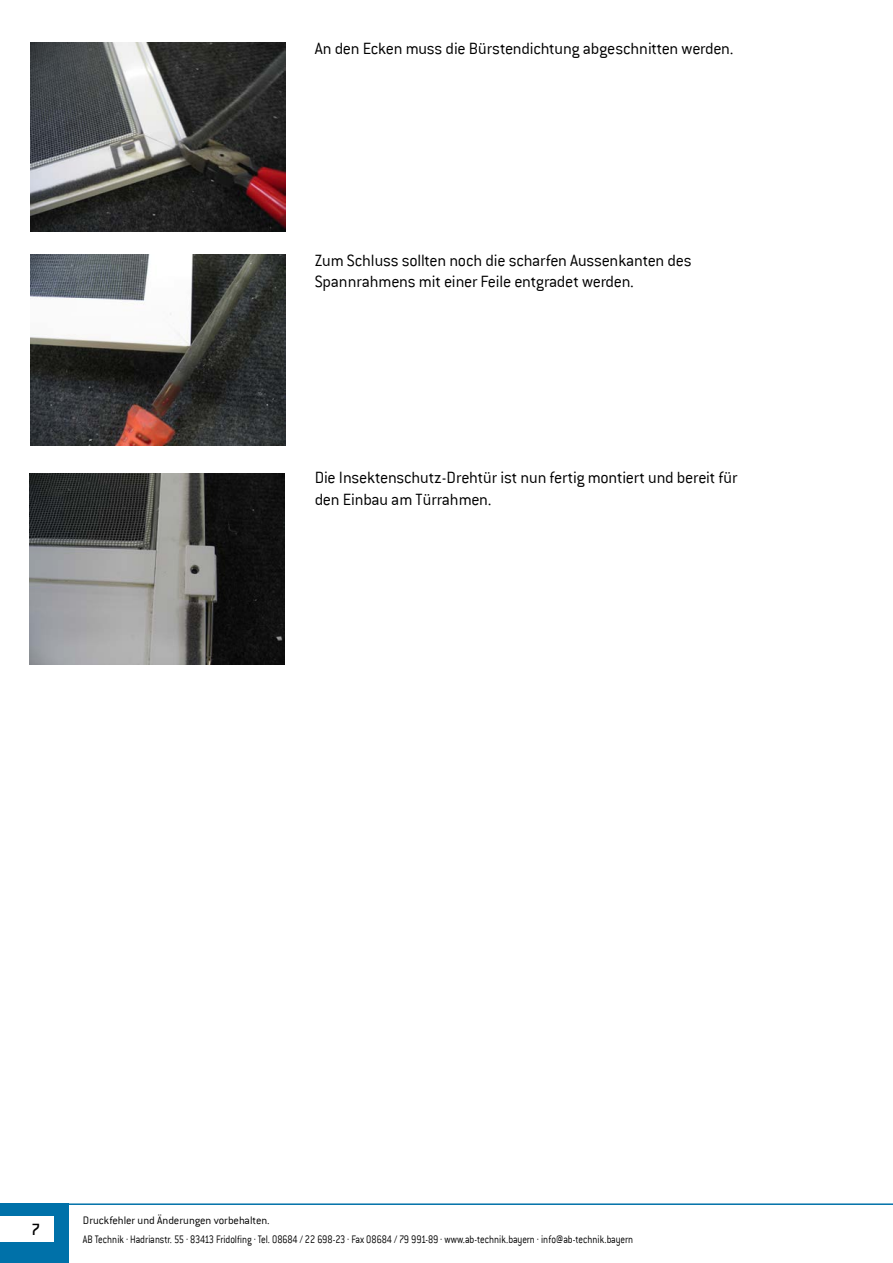
<style>
.page{position:relative;width:893px;height:1263px;background:#fff}
.page>*{position:absolute;margin:0;border:0;box-sizing:border-box;transform-origin:0 0}
.t1{font:300 18px/21.6px "Conduit ITC";letter-spacing:-.015em;color:#000}
.t2{font:500 18px "Conduit ITC";color:#000}
.t3{font:300 12px/19.5px "Conduit ITC";letter-spacing:-.005em;color:#000}
</style>
<div class="page">
<img style="left:30px;top:43px;width:255px;height:189px">
<img style="left:30px;top:254px;width:255px;height:191px">
<div style="left:0;top:1203px;width:68px;height:60px;background:#0071a9"></div>
<div style="left:0;top:1216px;width:54px;height:26px;background:#fff"></div>
<svg style="left:68px;top:1203px;width:825px;height:60px"></svg>
<img style="left:30px;top:473px;width:254px;height:191px">
<p class="t1" style="left:315px;top:37px;width:420px">An den Ecken muss die Bürstendichtung abgeschnitten werden.</p>
<p class="t1" style="left:315px;top:249px;width:379px">Zum Schluss sollten noch die scharfen Aussenkanten des<br>Spannrahmens mit einer Feile entgradet werden.</p>
<p class="t1" style="left:315px;top:467px;width:424px">Die Insektenschutz-Drehtür ist nun fertig montiert und bereit für den Einbau am Türrahmen.</p>
<p class="t2" style="left:31px;top:1219px;width:11px">7</p>
<p class="t3" style="left:83px;top:1210px;width:552px">Druckfehler und Änderungen vorbehalten.<br>AB Technik · Hadrianstr. 55 · 83413 Fridolfing · Tel. 08684 / 22 698-23 · Fax 08684 / 79 991-89 · www.ab-technik.bayern · info@ab-technik.bayern</p>
</div>
